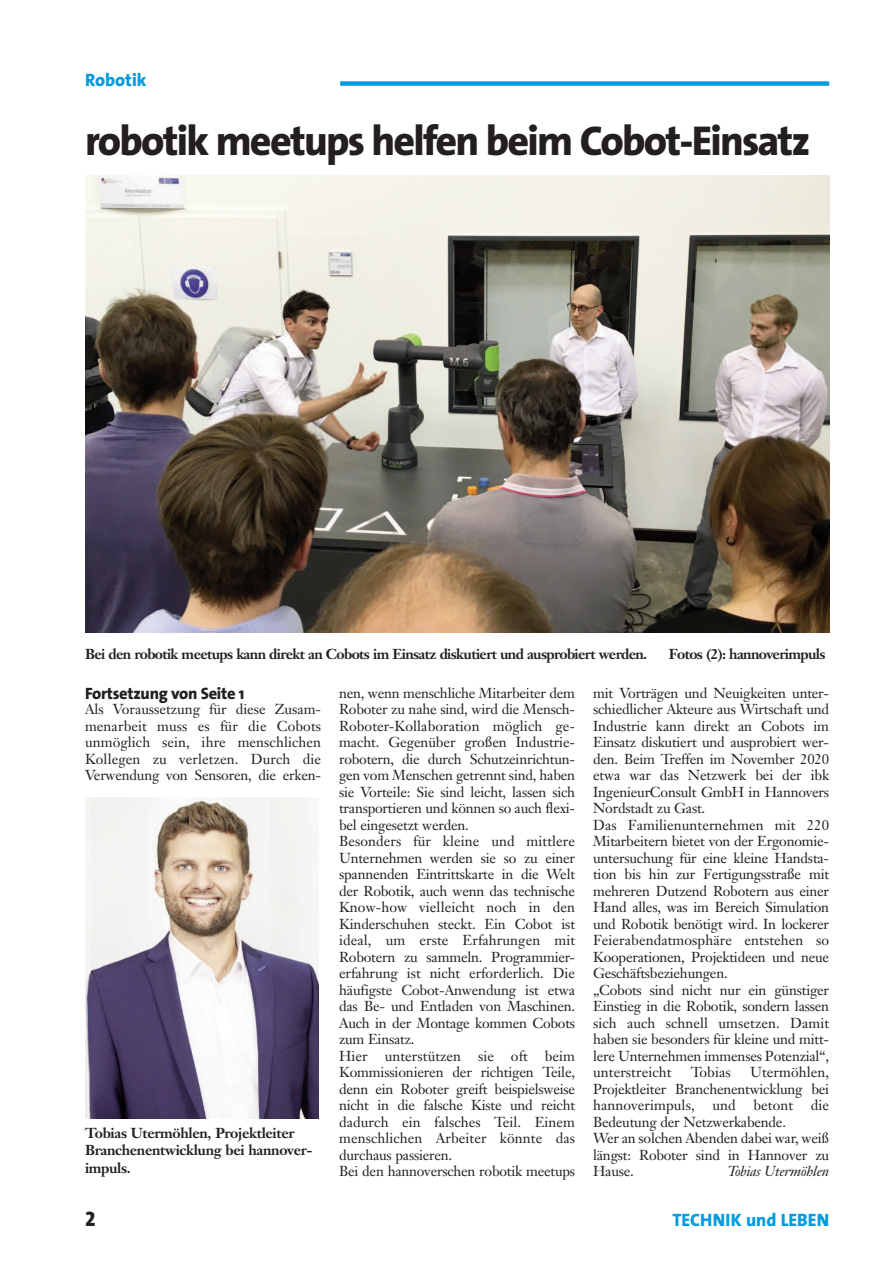
<style>
.page{position:relative;width:893px;height:1263px;background:#fff}
.page>*{position:absolute;margin:0;border:0;box-sizing:border-box;transform-origin:0 0}
.t1{font:800 42px "The Sans";letter-spacing:-.04em;color:#231f20}
.t2{font:21px "The Sans Extra Bold Caps";color:#231f20}
.t3{font:800 18px "The Sans";color:#009bde}
.t4{font:800 16.5px "The Sans";letter-spacing:-.02em;color:#231f20}
.t5{font:14.25px/16.5px "Janson Text";letter-spacing:-.015em;color:#231f20}
.t6{font:700 14.25px "Janson Text";letter-spacing:-.045em;color:#231f20}
.t7{font:700 14.25px/17.4px "Janson Text";letter-spacing:-.02em;color:#231f20}
.t8{font:italic 14.25px "Janson Text";letter-spacing:-.015em;color:#231f20}
</style>
<div class="page">
<div style="left:340px;top:81px;width:489px;height:5px;background:#009bde"></div>
<img style="left:85px;top:175px;width:744px;height:457px">
<img style="left:85px;top:798px;width:234px;height:320px">
<p class="t3" style="left:85px;top:72px;width:63px">Robotik</p>
<h1 class="t1" style="left:85px;top:125px;width:727px">robotik meetups helfen beim Cobot-Einsatz</h1>
<p class="t6" style="left:85px;top:648px;width:564px">Bei den robotik meetups kann direkt an Cobots im Einsatz diskutiert und ausprobiert werden.</p>
<p class="t6" style="left:669px;top:648px;width:158px">Fotos (2): hannoverimpuls</p>
<p class="t4" style="left:85px;top:687px;width:161px">Fortsetzung von Seite 1</p>
<p class="t5" style="left:85px;top:702px;width:238px;text-align:justify">Als Voraussetzung für diese Zusam&shy;menarbeit muss es für die Cobots unmöglich sein, ihre menschlichen Kollegen zu verletzen. Durch die Verwendung von Sensoren, die erken-</p>
<p class="t7" style="left:85px;top:1125px;width:229px">Tobias Utermöhlen, Projektleiter<br>Branchenentwicklung bei hannover&shy;impuls.</p>
<h2 class="t2" style="left:85px;top:1211px;width:12px">2</h2>
<p class="t5" style="left:339px;top:686px;width:238px">nen, wenn menschliche Mitarbeiter dem Roboter zu nahe sind, wird die Mensch-Roboter-Kollaboration möglich ge&shy;macht. Gegenüber großen Industrie&shy;robotern, die durch Schutzeinrichtun&shy;gen vom Menschen getrennt sind, haben sie Vorteile: Sie sind leicht, lassen sich transportieren und können so auch flexi&shy;bel eingesetzt werden.<br>Besonders für kleine und mittlere Unternehmen werden sie so zu einer spannenden Eintrittskarte in die Welt der Robotik, auch wenn das technische Know-how vielleicht noch in den Kinderschuhen steckt. Ein Cobot ist ideal, um erste Erfahrungen mit Robotern zu sammeln. Programmier&shy;erfahrung ist nicht erforderlich. Die häufigste Cobot-Anwendung ist etwa das Be- und Entladen von Maschinen.<br>Auch in der Montage kommen Cobots zum Einsatz.<br>Hier unterstützen sie oft beim Kommissionieren der richtigen Teile, denn ein Roboter greift beispielsweise nicht in die falsche Kiste und reicht dadurch ein falsches Teil. Einem menschlichen Arbeiter könnte das durchaus passieren.<br>Bei den hannoverschen robotik meetups</p>
<p class="t5" style="left:593px;top:686px;width:238px">mit Vorträgen und Neuigkeiten unter&shy;schiedlicher Akteure aus Wirtschaft und Industrie kann direkt an Cobots im Einsatz diskutiert und ausprobiert wer&shy;den. Beim Treffen im November 2020 etwa war das Netzwerk bei der ibk IngenieurConsult GmbH in Hannovers Nordstadt zu Gast.<br>Das Familienunternehmen mit 220<br>Mitarbeitern bietet von der Ergonomie&shy;untersuchung für eine kleine Handsta&shy;tion bis hin zur Fertigungsstraße mit mehreren Dutzend Robotern aus einer Hand alles, was im Bereich Simulation und Robotik benötigt wird. In lockerer Feierabendatmosphäre entstehen so Kooperationen, Projektideen und neue Geschäftsbeziehungen.<br>„Cobots sind nicht nur ein günstiger Einstieg in die Robotik, sondern lassen sich auch schnell umsetzen. Damit haben sie besonders für kleine und mitt&shy;lere Unternehmen immenses Potenzial“, unterstreicht</p>
<p class="t5" style="left:593px;top:1065px;width:238px;text-indent:157px">Utermöhlen,<br>Projektleiter Branchenentwicklung bei hannoverimpuls, und betont die<br>Bedeutung der Netzwerkabende.<br>Wer an solchen Abenden dabei war, weiß längst: Roboter sind in Hannover zu<br>Hause.</p>
<p class="t5" style="left:691px;top:1065px;width:41px">Tobias</p>
<p class="t8" style="left:728px;top:1166px;width:103px">Tobias Utermöhlen</p>
<p class="t3" style="left:672px;top:1212px;width:158px">TECHNIK und LEBEN</p>
</div>
